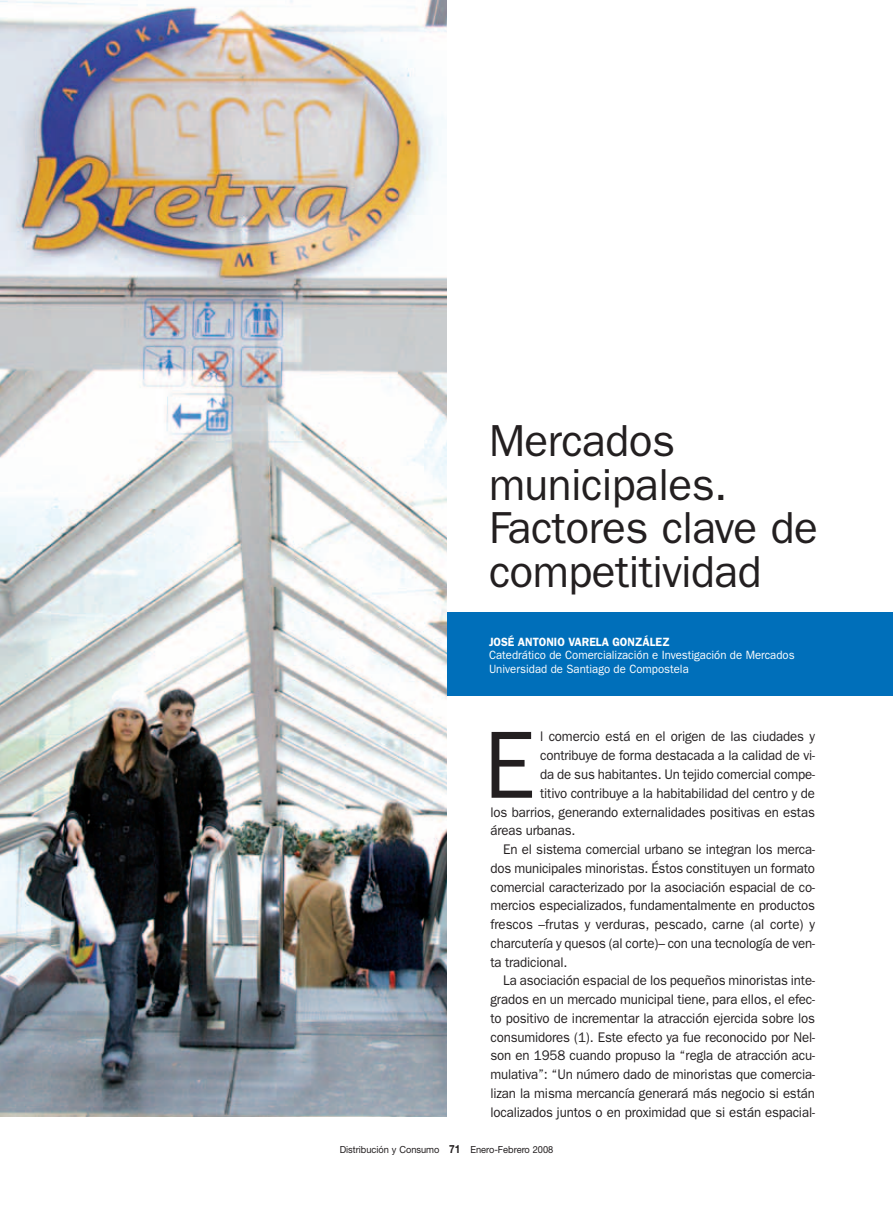
<style>
.page{position:relative;width:893px;height:1212px;background:#fff}
.page>*{position:absolute;margin:0;border:0;box-sizing:border-box;transform-origin:0 0}
.t1{font:95.85px "Franklin Gothic";color:#231f20;scale:.95 1}
.t2{font:45px/43.5px "Franklin Gothic";letter-spacing:-.01em;color:#231f20}
.t3{font:13.95px "Franklin Gothic";letter-spacing:-.01em;color:#231f20;scale:.95 1}
.t4{font:12px/13.5px "Franklin Gothic";color:#fff;scale:.95 1}
.t5{font:600 12px "Franklin Gothic";color:#fff;scale:.95 1}
.t6{font:9.75px "Helvetica Neue";color:#231f20;scale:.95 1}
.s1{font-weight:700;font-size:11.25px}
</style>
<div class="page">
<img style="left:0;top:0;width:893px;height:1117px">
<h2 class="t2" style="left:489px;top:423px;width:330px">Mercados municipales.<br>Factores clave de competitividad</h2>
<p class="t5" style="left:489px;top:637px;width:192px">JOSÉ ANTONIO VARELA GONZÁLEZ</p>
<p class="t4" style="left:489px;top:649px;width:323px">Catedrático de Comercialización e Investigación de Mercados<br>Universidad de Santiago de Compostela</p>
<h1 class="t1" style="left:484px;top:732px;width:55px">E</h1>
<p class="t3" style="left:540px;top:732px;width:291px">l comercio está en el origen de las ciudades y</p>
<p class="t3" style="left:540px;top:751px;width:291px">contribuye de forma destacada a la calidad de vi-</p>
<p class="t3" style="left:540px;top:769px;width:291px">da de sus habitantes. Un tejido comercial compe-</p>
<p class="t3" style="left:540px;top:788px;width:291px">titivo contribuye a la habitabilidad del centro y de</p>
<p class="t3" style="left:490px;top:807px;width:343px">los barrios, generando externalidades positivas en estas</p>
<p class="t3" style="left:490px;top:826px;width:91px">áreas urbanas.</p>
<p class="t3" style="left:503px;top:844px;width:330px">En el sistema comercial urbano se integran los merca-</p>
<p class="t3" style="left:490px;top:863px;width:343px">dos municipales minoristas. Éstos constituyen un formato</p>
<p class="t3" style="left:490px;top:882px;width:343px">comercial caracterizado por la asociación espacial de co-</p>
<p class="t3" style="left:490px;top:901px;width:343px">mercios especializados, fundamentalmente en productos</p>
<p class="t3" style="left:490px;top:919px;width:343px">frescos –frutas y verduras, pescado, carne (al corte) y</p>
<p class="t3" style="left:490px;top:938px;width:343px">charcutería y quesos (al corte)– con una tecnología de ven-</p>
<p class="t3" style="left:490px;top:957px;width:82px">ta tradicional.</p>
<p class="t3" style="left:503px;top:976px;width:330px">La asociación espacial de los pequeños minoristas inte-</p>
<p class="t3" style="left:490px;top:994px;width:343px">grados en un mercado municipal tiene, para ellos, el efec-</p>
<p class="t3" style="left:490px;top:1013px;width:343px">to positivo de incrementar la atracción ejercida sobre los</p>
<p class="t3" style="left:490px;top:1032px;width:343px">consumidores (1). Este efecto ya fue reconocido por Nel-</p>
<p class="t3" style="left:490px;top:1051px;width:343px">son en 1958 cuando propuso la “regla de atracción acu-</p>
<p class="t3" style="left:490px;top:1069px;width:343px">mulativa”: “Un número dado de minoristas que comercia-</p>
<p class="t3" style="left:490px;top:1088px;width:343px">lizan la misma mercancía generará más negocio si están</p>
<p class="t3" style="left:490px;top:1107px;width:343px">localizados juntos o en proximidad que si están espacial-</p>
<p class="t6" style="left:340px;top:1146px;width:226px">Distribución y Consumo <span class="s1">71</span> Enero-Febrero 2008</p>
</div>
